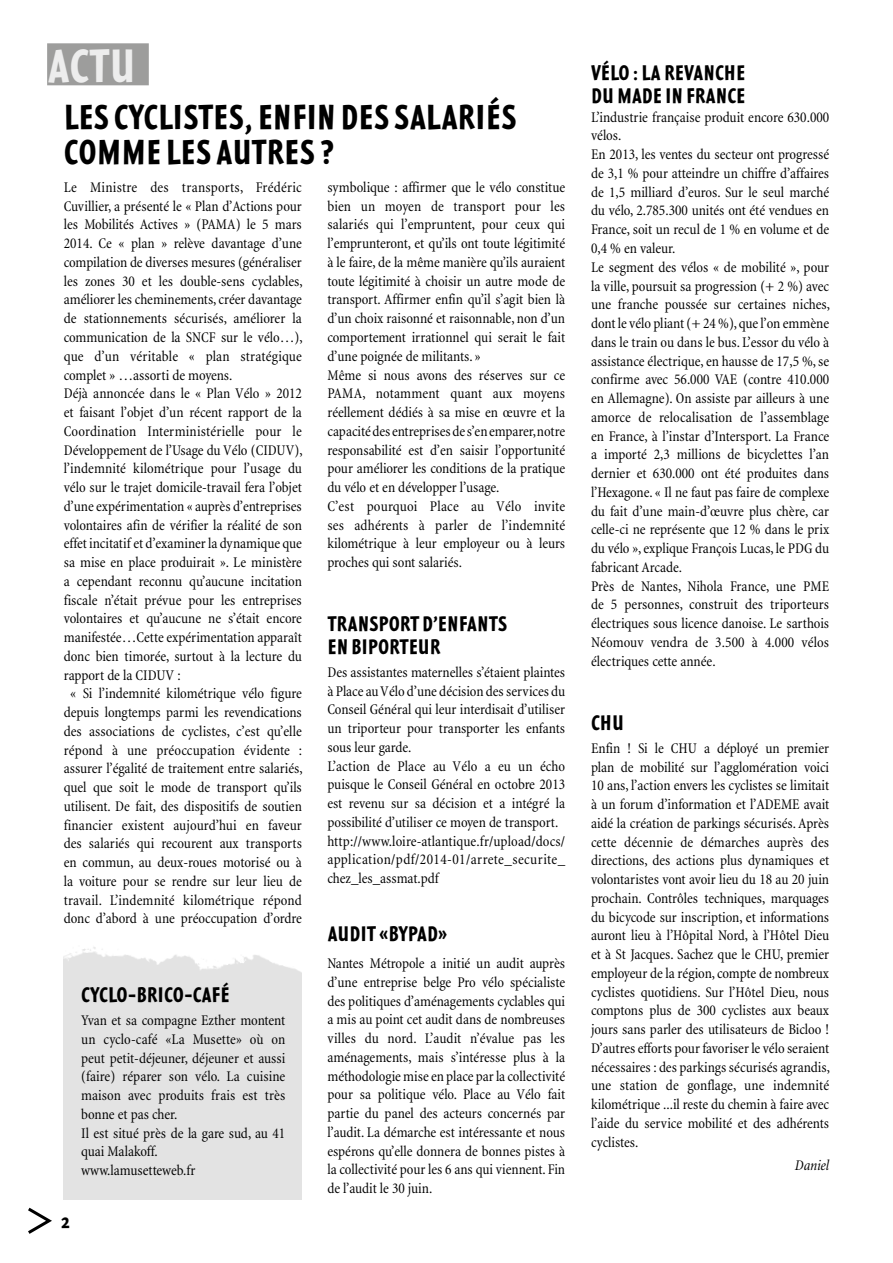
<style>
.page{position:relative;width:893px;height:1263px;background:#fff}
.page>*{position:absolute;margin:0;border:0;box-sizing:border-box;transform-origin:0 0}
.t1{font:700 46.5px "Pedestria MVB";color:#ededed}
.t2{font:700 34.5px/34.5px "Pedestria MVB";color:#000}
.t3{font:700 21px/22.5px "Pedestria MVB";color:#000}
.t4{font:700 18px "Pedestria MVB";color:#000}
.t5{font:condensed 15px/18.8px "Minion";color:#000}
.t6{font:italic condensed 15px "Minion";letter-spacing:-.01em;color:#000}
</style>
<div class="page">
<div style="left:47px;top:43px;width:102px;height:42px;background:#9d9d9c"></div>
<svg style="left:28px;top:1207px;width:24px;height:27px"></svg>
<h1 class="t1" style="left:47px;top:37px;width:90px">ACTU</h1>
<h2 class="t2" style="left:64px;top:100px;width:437px">LES CYCLISTES, ENFIN DES SALARIÉS<br>COMME LES AUTRES ?</h2>
<p class="t5" style="left:64px;top:178px;width:240px">Le Ministre des transports, Frédéric</p>
<p class="t5" style="left:64px;top:197px;width:240px">Cuvillier, a présenté le « Plan d’Actions pour</p>
<p class="t5" style="left:64px;top:216px;width:240px">les Mobilités Actives » (PAMA) le 5 mars</p>
<p class="t5" style="left:64px;top:234px;width:240px">2014. Ce « plan » relève davantage d’une</p>
<p class="t5" style="left:64px;top:253px;width:240px">compilation de diverses mesures (généraliser</p>
<p class="t5" style="left:64px;top:272px;width:240px">les zones 30 et les double-sens cyclables,</p>
<p class="t5" style="left:64px;top:291px;width:240px">améliorer les cheminements, créer davantage</p>
<p class="t5" style="left:64px;top:309px;width:240px">de stationnements sécurisés, améliorer la</p>
<p class="t5" style="left:64px;top:328px;width:240px">communication de la SNCF sur le vélo…),</p>
<p class="t5" style="left:64px;top:347px;width:240px">que d’un véritable « plan stratégique</p>
<p class="t5" style="left:64px;top:366px;width:170px">complet » …assorti de moyens.</p>
<p class="t5" style="left:64px;top:384px;width:240px">Déjà annoncée dans le « Plan Vélo » 2012</p>
<p class="t5" style="left:64px;top:403px;width:240px">et faisant l’objet d’un récent rapport de la</p>
<p class="t5" style="left:64px;top:422px;width:240px">Coordination Interministérielle pour le</p>
<p class="t5" style="left:64px;top:441px;width:240px">Développement de l’Usage du Vélo (CIDUV),</p>
<p class="t5" style="left:64px;top:459px;width:240px">l’indemnité kilométrique pour l’usage du</p>
<p class="t5" style="left:64px;top:478px;width:240px">vélo sur le trajet domicile-travail fera l’objet</p>
<p class="t5" style="left:64px;top:497px;width:240px">d’une expérimentation « auprès d’entreprises</p>
<p class="t5" style="left:64px;top:516px;width:240px">volontaires afin de vérifier la réalité de son</p>
<p class="t5" style="left:64px;top:534px;width:240px">effet incitatif et d’examiner la dynamique que</p>
<p class="t5" style="left:64px;top:553px;width:240px">sa mise en place produirait ». Le ministère</p>
<p class="t5" style="left:64px;top:572px;width:240px">a cependant reconnu qu’aucune incitation</p>
<p class="t5" style="left:64px;top:591px;width:240px">fiscale n’était prévue pour les entreprises</p>
<p class="t5" style="left:64px;top:609px;width:240px">volontaires et qu’aucune ne s’était encore</p>
<p class="t5" style="left:64px;top:628px;width:240px">manifestée…Cette expérimentation apparaît</p>
<p class="t5" style="left:64px;top:647px;width:240px">donc bien timorée, surtout à la lecture du</p>
<p class="t5" style="left:64px;top:666px;width:118px">rapport de la CIDUV :</p>
<p class="t5" style="left:70px;top:684px;width:233px">« Si l’indemnité kilométrique vélo figure</p>
<p class="t5" style="left:64px;top:703px;width:240px">depuis longtemps parmi les revendications</p>
<p class="t5" style="left:64px;top:722px;width:240px">des associations de cyclistes, c’est qu’elle</p>
<p class="t5" style="left:64px;top:741px;width:240px">répond à une préoccupation évidente :</p>
<p class="t5" style="left:64px;top:759px;width:240px">assurer l’égalité de traitement entre salariés,</p>
<p class="t5" style="left:64px;top:778px;width:240px">quel que soit le mode de transport qu’ils</p>
<p class="t5" style="left:64px;top:797px;width:240px">utilisent. De fait, des dispositifs de soutien</p>
<p class="t5" style="left:64px;top:816px;width:240px">financier existent aujourd’hui en faveur</p>
<p class="t5" style="left:64px;top:834px;width:240px">des salariés qui recourent aux transports</p>
<p class="t5" style="left:64px;top:853px;width:240px">en commun, au deux-roues motorisé ou à</p>
<p class="t5" style="left:64px;top:872px;width:240px">la voiture pour se rendre sur leur lieu de</p>
<p class="t5" style="left:64px;top:891px;width:240px">travail. L’indemnité kilométrique répond</p>
<p class="t5" style="left:64px;top:909px;width:240px">donc d’abord à une préoccupation d’ordre</p>
<h3 class="t3" style="left:81px;top:983px;width:140px">CYCLO-BRICO-CAFÉ</h3>
<p class="t5" style="left:81px;top:1011px;width:206px">Yvan et sa compagne Ezther montent un cyclo-café «La Musette» où on peut petit-déjeuner, déjeuner et aussi (faire) réparer son vélo. La cuisine maison avec produits frais est très bonne et pas cher.<br>Il est situé près de la gare sud, au 41 quai Malakoff.<br>www.lamusetteweb.fr</p>
<p class="t4" style="left:61px;top:1211px;width:11px">2</p>
<p class="t5" style="left:327px;top:178px;width:239px">symbolique : affirmer que le vélo constitue bien un moyen de transport pour les salariés qui l’empruntent, pour ceux qui l’emprunteront, et qu’ils ont toute légitimité à le faire, de la même manière qu’ils auraient toute légitimité à choisir un autre mode de transport. Affirmer enfin qu’il s’agit bien là d’un choix raisonné et raisonnable, non d’un comportement irrationnel qui serait le fait d’une poignée de militants.»<br>Même si nous avons des réserves sur ce PAMA, notamment quant aux moyens réellement dédiés à sa mise en œuvre et la capacité des entreprises de s’en emparer, notre responsabilité est d’en saisir l’opportunité pour améliorer les conditions de la pratique du vélo et en développer l’usage.<br>C’est pourquoi Place au Vélo invite ses adhérents à parler de l’indemnité kilométrique à leur employeur ou à leurs proches qui sont salariés.</p>
<h3 class="t3" style="left:327px;top:612px;width:180px">TRANSPORT D’ENFANTS<br>EN BIPORTEUR</h3>
<p class="t5" style="left:327px;top:663px;width:239px">Des assistantes maternelles s’étaient plaintes à Place au Vélo d’une décision des services du Conseil Général qui leur interdisait d’utiliser un triporteur pour transporter les enfants sous leur garde.<br>L’action de Place au Vélo a eu un écho puisque le Conseil Général en octobre 2013 est revenu sur sa décision et a intégré la possibilité d’utiliser ce moyen de transport. http://www.loire-atlantique.fr/upload/docs/ application/pdf/2014-01/arrete_securite_ chez_les_assmat.pdf</p>
<h3 class="t3" style="left:327px;top:922px;width:122px">AUDIT «BYPAD»</h3>
<p class="t5" style="left:327px;top:954px;width:239px;text-align:justify">Nantes Métropole a initié un audit auprès d’une entreprise belge Pro vélo spécialiste des politiques d’aménagements cyclables qui a mis au point cet audit dans de nombreuses villes du nord. L’audit n’évalue pas les aménagements, mais s’intéresse plus à la méthodologie mise en place par la collectivité pour sa politique vélo. Place au Vélo fait partie du panel des acteurs concernés par l’audit. La démarche est intéressante et nous espérons qu’elle donnera de bonnes pistes à la collectivité pour les 6 ans qui viennent. Fin de l’audit le 30 juin.</p>
<h3 class="t3" style="left:591px;top:62px;width:156px">VÉ LO : LA REVANCHE<br>DU MADE IN FRANCE</h3>
<p class="t5" style="left:591px;top:108px;width:240px">L’industrie française produit encore 630.000 vélos.<br>En 2013, les ventes du secteur ont progressé de 3,1 % pour atteindre un chiffre d’affaires de 1,5 milliard d’euros. Sur le seul marché du vélo, 2.785.300 unités ont été vendues en France, soit un recul de 1 % en volume et de 0,4 % en valeur.<br>Le segment des vélos « de mobilité », pour la ville, poursuit sa progression (+ 2 %) avec une franche poussée sur certaines niches, dont le vélo pliant (+ 24 %), que l’on emmène dans le train ou dans le bus. L’essor du vélo à assistance électrique, en hausse de 17,5 %, se confirme avec 56.000 VAE (contre 410.000 en Allemagne). On assiste par ailleurs à une amorce de relocalisation de l’assemblage en France, à l’instar d’Intersport. La France a importé 2,3 millions de bicyclettes l’an dernier et 630.000 ont été produites dans l’Hexagone. « Il ne faut pas faire de complexe du fait d’une main-d’œuvre plus chère, car celle-ci ne représente que 12 % dans le prix du vélo », explique François Lucas, le PDG du fabricant Arcade.<br>Près de Nantes, Nihola France, une PME de 5 personnes, construit des triporteurs électriques sous licence danoise. Le sarthois Néomouv vendra de 3.500 à 4.000 vélos électriques cette année.</p>
<h3 class="t3" style="left:591px;top:711px;width:12px">CHU</h3>
<p class="t5" style="left:591px;top:739px;width:240px;text-align:justify">Enfin ! Si le CHU a déployé un premier plan de mobilité sur l’agglomération voici 10 ans, l’action envers les cyclistes se limitait à un forum d’information et l’ADEME avait aidé la création de parkings sécurisés. Après cette décennie de démarches auprès des directions, des actions plus dynamiques et volontaristes vont avoir lieu du 18 au 20 juin prochain. Contrôles techniques, marquages du bicycode sur inscription, et informations auront lieu à l’Hôpital Nord, à l’Hôtel Dieu et à St Jacques. Sachez que le CHU, premier employeur de la région, compte de nombreux cyclistes quotidiens. Sur l’Hôtel Dieu, nous comptons plus de 300 cyclistes aux beaux jours sans parler des utilisateurs de Bicloo !<br>D’autres efforts pour favoriser le vélo seraient nécessaires : des parkings sécurisés agrandis, une station de gonflage, une indemnité kilométrique ...il reste du chemin à faire avec l’aide du service mobilité et des adhérents cyclistes.</p>
<p class="t6" style="left:795px;top:1157px;width:36px">Daniel</p>
</div>
